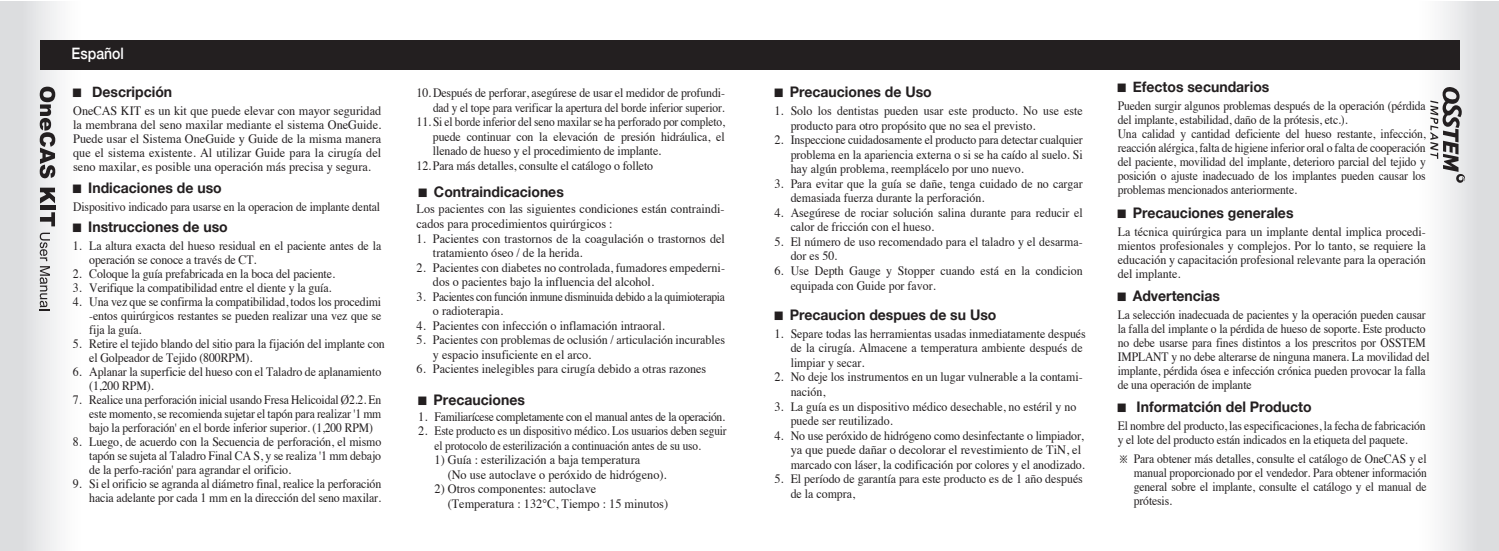
<style>
.page{position:relative;width:1499px;height:551px;background:#fff}
.page>*{position:absolute;margin:0;border:0;box-sizing:border-box;transform-origin:0 0}
.t1{font:500 15.75px "Helvetica Neue";color:#fff;scale:.89 1}
.t2{font:700 14.53px "Helvetica Neue";color:#231f20;scale:.96 1}
.t3{font:12.78px/14.5px "Times";letter-spacing:-.01em;color:#231f20;scale:.93 1}
.t4{font:12.78px/14px "Times";letter-spacing:-.01em;color:#231f20;scale:.91 1}
.t5{font:12.78px/14px "Times";letter-spacing:-.01em;color:#231f20;scale:.96 1}
.t6{font:12.78px/14.5px "Times";letter-spacing:-.01em;color:#231f20;scale:.95 1}
.t7{font:12.78px/14px "Times";letter-spacing:-.01em;color:#231f20;text-align:justify;scale:.94 1}
.s1{font-family:"YDIYGO350";font-weight:400;font-size:14px}
.s2{font-family:"YDIYGO320"}
</style>
<div class="page">
<div style="left:0;top:1px;width:208px;height:550px;background:linear-gradient(to right,#e5e5e7,#fff)"></div>
<div style="left:1290px;top:1px;width:208px;height:549px;background:linear-gradient(to right,#fff,#e5e6e7)"></div>
<div style="left:40px;top:40px;width:1418px;height:29px;background:#231f20"></div>
<svg style="left:1430px;top:87px;width:35px;height:96px"></svg>
<svg style="left:40px;top:233px;width:10px;height:77px"></svg>
<svg style="left:40px;top:87px;width:15px;height:91px"></svg>
<svg style="left:40px;top:188px;width:15px;height:15px"></svg>
<div style="left:40px;top:205px;width:15px;height:5px;background:#231f20"></div>
<svg style="left:40px;top:212px;width:15px;height:14px"></svg>
<p class="t1" style="left:72px;top:44px;width:60px">Español</p>
<p class="t2" style="left:71px;top:83px;width:107px"><span class="s1">■</span> Descripción</p>
<p class="t5" style="left:73px;top:105px;width:322px;text-align:justify">OneCAS KIT es un kit que puede elevar con mayor seguridad la membrana del seno maxilar mediante el sistema OneGuide.<br>Puede usar el Sistema OneGuide y Guide de la misma manera que el sistema existente. Al utilizar Guide para la cirugía del seno maxilar, es posible una operación más precisa y segura.</p>
<p class="t3" style="left:416px;top:86px;width:333px;text-align:right">10. Después de perforar, asegúrese de usar el medidor de profundi&shy;dad y el tope para verificar la apertura del borde inferior superior.</p>
<p class="t3" style="left:416px;top:116px;width:333px">11. Si el borde inferior del seno maxilar se ha perforado por completo,</p>
<p class="t3" style="left:433px;top:130px;width:315px">puede continuar con la elevación de presión hidráulica, el</p>
<p class="t3" style="left:433px;top:145px;width:247px">llenado de hueso y el procedimiento de implante.</p>
<p class="t3" style="left:416px;top:159px;width:256px">12.Para más detalles, consulte el catálogo o folleto</p>
<p class="t2" style="left:71px;top:179px;width:159px"><span class="s1">■</span> Indicaciones de uso</p>
<p class="t4" style="left:73px;top:201px;width:339px">Dispositivo indicado para usarse en la operacion de implante dental</p>
<p class="t5" style="left:416px;top:203px;width:322px">Los pacientes con las siguientes condiciones están contraindi-</p>
<p class="t2" style="left:71px;top:218px;width:165px"><span class="s1">■</span> Instrucciones de uso</p>
<p class="t5" style="left:416px;top:217px;width:206px">cados para procedimientos quirúrgicos :</p>
<p class="t3" style="left:89px;top:240px;width:319px;line-height:14px">La altura exacta del hueso residual en el paciente antes de la operación se conoce a través de CT.<br>Coloque la guía prefabricada en la boca del paciente.<br>Verifique la compatibilidad entre el diente y la guía.<br>Una vez que se confirma la compatibilidad, todos los procedimi -entos quirúrgicos restantes se pueden realizar una vez que se fija la guía.<br>Retire el tejido blando del sitio para la fijación del implante con el Golpeador de Tejido (800RPM).<br>Aplanar la superficie del hueso con el Taladro de aplanamiento (1,200 RPM).<br>Realice una perforación inicial usando Fresa Helicoidal Ø2.2. En este momento, se recomienda sujetar el tapón para realizar '1 mm bajo la perforación' en el borde inferior superior. (1,200 RPM)<br>Luego, de acuerdo con la Secuencia de perforación, el mismo tapón se sujeta al Taladro Final CA S, y se realiza '1 mm debajo de la perfo-ración' para agrandar el orificio.<br>Si el orificio se agranda al diámetro final, realice la perforación hacia adelante por cada 1 mm en la dirección del seno maxilar.</p>
<p class="t2" style="left:416px;top:183px;width:155px"><span class="s1">■</span> Contraindicaciones</p>
<p class="t6" style="left:433px;top:232px;width:309px">Pacientes con trastornos de la coagulación o trastornos del tratamiento óseo / de la herida.<br>Pacientes con diabetes no controlada, fumadores empederni&shy;dos o pacientes bajo la influencia del alcohol.<br>Pacientes con función inmune disminuida debido a la quimioterapia o radioterapia.<br>Pacientes con infección o inflamación intraoral.<br>Pacientes con problemas de oclusión / articulación incurables y espacio insuficiente en el arco.<br>Pacientes inelegibles para cirugía debido a otras razones</p>
<p class="t6" style="left:416px;top:232px;width:11px">1.</p>
<p class="t6" style="left:416px;top:261px;width:11px">2.</p>
<p class="t6" style="left:416px;top:290px;width:11px">3.</p>
<p class="t6" style="left:416px;top:319px;width:11px">4.<br>5.</p>
<p class="t6" style="left:416px;top:363px;width:11px">6.</p>
<p class="t3" style="left:73px;top:233px;width:11px;line-height:28px">1.<br>2.</p>
<p class="t3" style="left:73px;top:282px;width:11px;line-height:14px">3.<br>4.</p>
<p class="t3" style="left:73px;top:331px;width:11px;line-height:28px;text-align:justify">5.<br>6.<br>7.</p>
<p class="t3" style="left:73px;top:435px;width:11px">8.</p>
<p class="t3" style="left:73px;top:477px;width:11px">9.</p>
<p class="t2" style="left:416px;top:390px;width:115px"><span class="s1">■</span> Precauciones</p>
<p class="t4" style="left:434px;top:410px;width:322px;line-height:14.5px">Familiarícese completamente con el manual antes de la operación.<br>Este producto es un dispositivo médico. Los usuarios deben seguir el protocolo de esterilización a continuación antes de su uso.</p>
<p class="t5" style="left:447px;top:454px;width:229px;line-height:14.5px;text-indent:-13px">1) Guía : esterilización a baja temperatura<br>(No use autoclave o peróxido de hidrógeno).</p>
<p class="t5" style="left:447px;top:483px;width:231px;line-height:14.5px;text-indent:-13px">2) Otros componentes: autoclave<br>(Temperatura : 132°C, Tiempo : 15 minutos)</p>
<p class="t5" style="left:418px;top:410px;width:11px;line-height:14.5px">1.<br>2.</p>
<p class="t2" style="left:772px;top:83px;width:168px"><span class="s1">■</span> Precauciones de Uso</p>
<p class="t3" style="left:790px;top:105px;width:315px">Solo los dentistas pueden usar este producto. No use este producto para otro propósito que no sea el previsto.<br>Inspeccione cuidadosamente el producto para detectar cualquier problema en la apariencia externa o si se ha caído al suelo. Si hay algún problema, reemplácelo por uno nuevo.<br>Para evitar que la guía se dañe, tenga cuidado de no cargar demasiada fuerza durante la perforación.<br>Asegúrese de rociar solución salina durante para reducir el calor de fricción con el hueso.<br>El número de uso recomendado para el taladro y el desarma&shy;dor es 50.<br>Use Depth Gauge y Stopper cuando está en la condicion equipada con Guide por favor.</p>
<p class="t5" style="left:774px;top:105px;width:11px">1.</p>
<p class="t5" style="left:774px;top:134px;width:11px">2.</p>
<p class="t5" style="left:774px;top:178px;width:11px">3.</p>
<p class="t5" style="left:774px;top:207px;width:11px">4.</p>
<p class="t5" style="left:774px;top:236px;width:11px">5.</p>
<p class="t5" style="left:774px;top:265px;width:11px">6.</p>
<p class="t2" style="left:772px;top:306px;width:235px"><span class="s1">■</span> Precaucion despues de su Uso</p>
<p class="t3" style="left:790px;top:327px;width:319px">Separe todas las herramientas usadas inmediatamente después de la cirugía. Almacene a temperatura ambiente después de limpiar y secar.<br>No deje los instrumentos en un lugar vulnerable a la contami&shy;nación,<br>La guía es un dispositivo médico desechable, no estéril y no puede ser reutilizado.<br>No use peróxido de hidrógeno como desinfectante o limpiador, ya que puede dañar o decolorar el revestimiento de TiN, el marcado con láser, la codificación por colores y el anodizado.<br>El período de garantía para este producto es de 1 año después de la compra,</p>
<p class="t5" style="left:774px;top:327px;width:11px">1.</p>
<p class="t5" style="left:774px;top:371px;width:11px">2.</p>
<p class="t5" style="left:774px;top:400px;width:11px">3.</p>
<p class="t5" style="left:774px;top:429px;width:11px">4.</p>
<p class="t5" style="left:774px;top:473px;width:11px">5.</p>
<p class="t2" style="left:1114px;top:78px;width:162px"><span class="s1">■</span> Efectos secundarios</p>
<p class="t4" style="left:1117px;top:100px;width:340px">Pueden surgir algunos problemas después de la operación (pérdida del implante, estabilidad, daño de la prótesis, etc.).<br>Una calidad y cantidad deficiente del hueso restante, infección, reacción alérgica, falta de higiene inferior oral o falta de cooperación del paciente, movilidad del implante, deterioro parcial del tejido y posición o ajuste inadecuado de los implantes pueden causar los problemas mencionados anteriormente.</p>
<p class="t2" style="left:1114px;top:204px;width:187px"><span class="s1">■</span> Precauciones generales</p>
<p class="t7" style="left:1117px;top:226px;width:329px">La técnica quirúrgica para un implante dental implica procedi&shy;mientos profesionales y complejos. Por lo tanto, se requiere la educación y capacitación profesional relevante para la operación del implante.</p>
<p class="t2" style="left:1114px;top:286px;width:111px"><span class="s1">■</span> Advertencias</p>
<p class="t4" style="left:1117px;top:308px;width:344px">La selección inadecuada de pacientes y la operación pueden causar la falla del implante o la pérdida de hueso de soporte. Este producto no debe usarse para fines distintos a los prescritos por OSSTEM IMPLANT y no debe alterarse de ninguna manera. La movilidad del implante, pérdida ósea e infección crónica pueden provocar la falla de una operación de implante</p>
<p class="t2" style="left:1114px;top:397px;width:206px"><span class="s1">■</span> Informatción del Producto</p>
<p class="t4" style="left:1117px;top:419px;width:340px">El nombre del producto, las especificaciones, la fecha de fabricación y el lote del producto están indicados en la etiqueta del paquete.</p>
<p class="t4" style="left:1133px;top:453px;width:323px;text-align:justify;text-indent:-16px"><span class="s2">※</span> Para obtener más detalles, consulte el catálogo de OneCAS y el manual proporcionado por el vendedor. Para obtener información general sobre el implante, consulte el catálogo y el manual de prótesis.</p>
</div>
